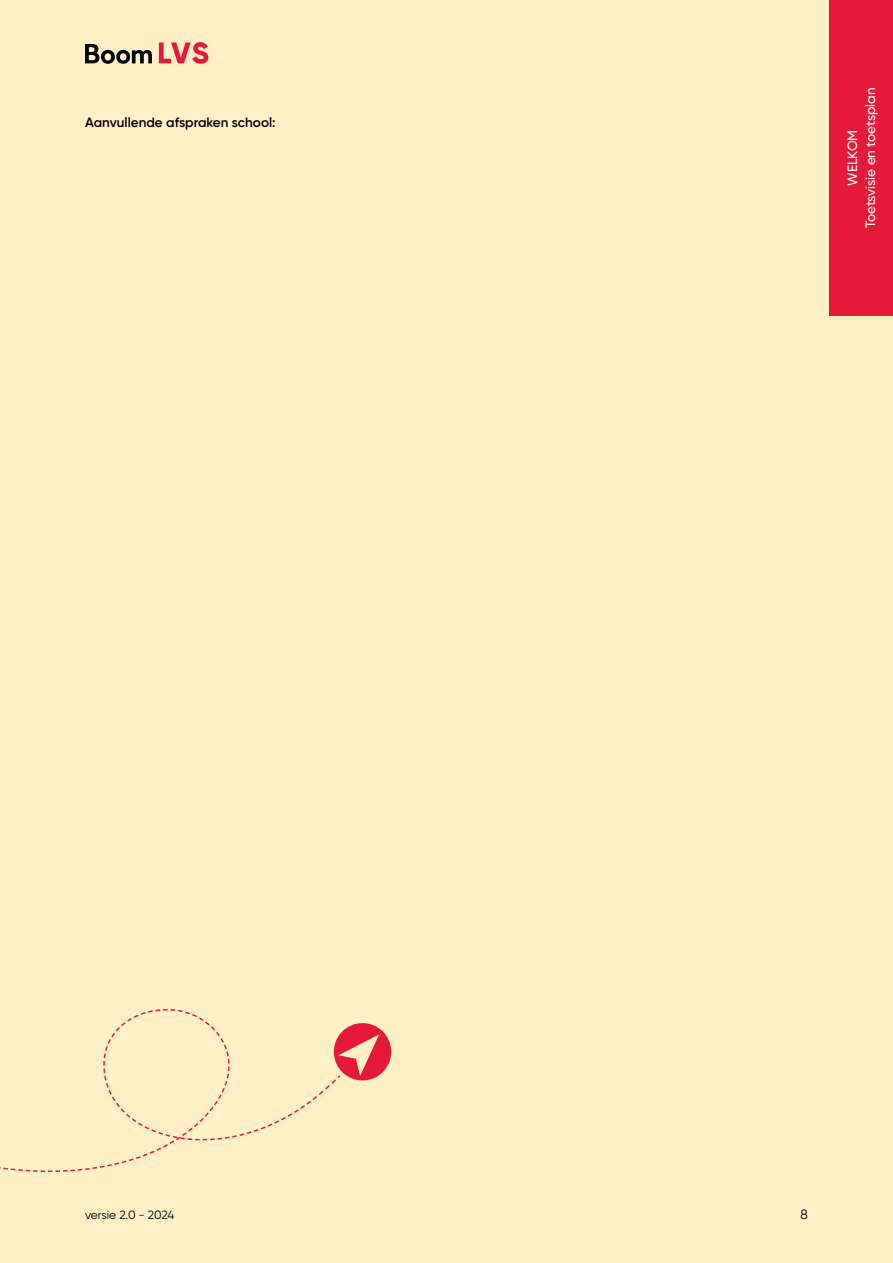
<style>
.page{position:relative;width:893px;height:1263px;background:#fff0c7}
.page>*{position:absolute;margin:0;border:0;box-sizing:border-box;transform-origin:0 0}
.t1{font:600 13.5px "Gilroy";color:#000}
.t2{font:500 13.5px/18px "Gilroy";color:#fff;text-align:center}
.t3{font:13.5px "Gilroy";color:#000}
.t4{font:12px "Gilroy";letter-spacing:-.01em;color:#000}
</style>
<div class="page">
<div style="left:829px;top:0;width:64px;height:316px;background:#e51938"></div>
<svg style="left:85px;top:44px;width:67px;height:20px"></svg>
<svg style="left:159px;top:42px;width:49px;height:22px"></svg>
<svg style="left:0;top:1009px;width:392px;height:163px"></svg>
<svg style="left:0;top:1030px;width:342px;height:132px"></svg>
<p class="t1" style="left:85px;top:114px;width:192px">Aanvullende afspraken school:</p>
<p class="t2" style="left:843px;top:228px;width:142px;rotate:-90deg">WELKOM<br>Toetsvisie en toetsplan</p>
<p class="t4" style="left:85px;top:1207px;width:91px">versie 2.0 - 2024</p>
<p class="t3" style="left:800px;top:1206px;width:9px">8</p>
</div>
